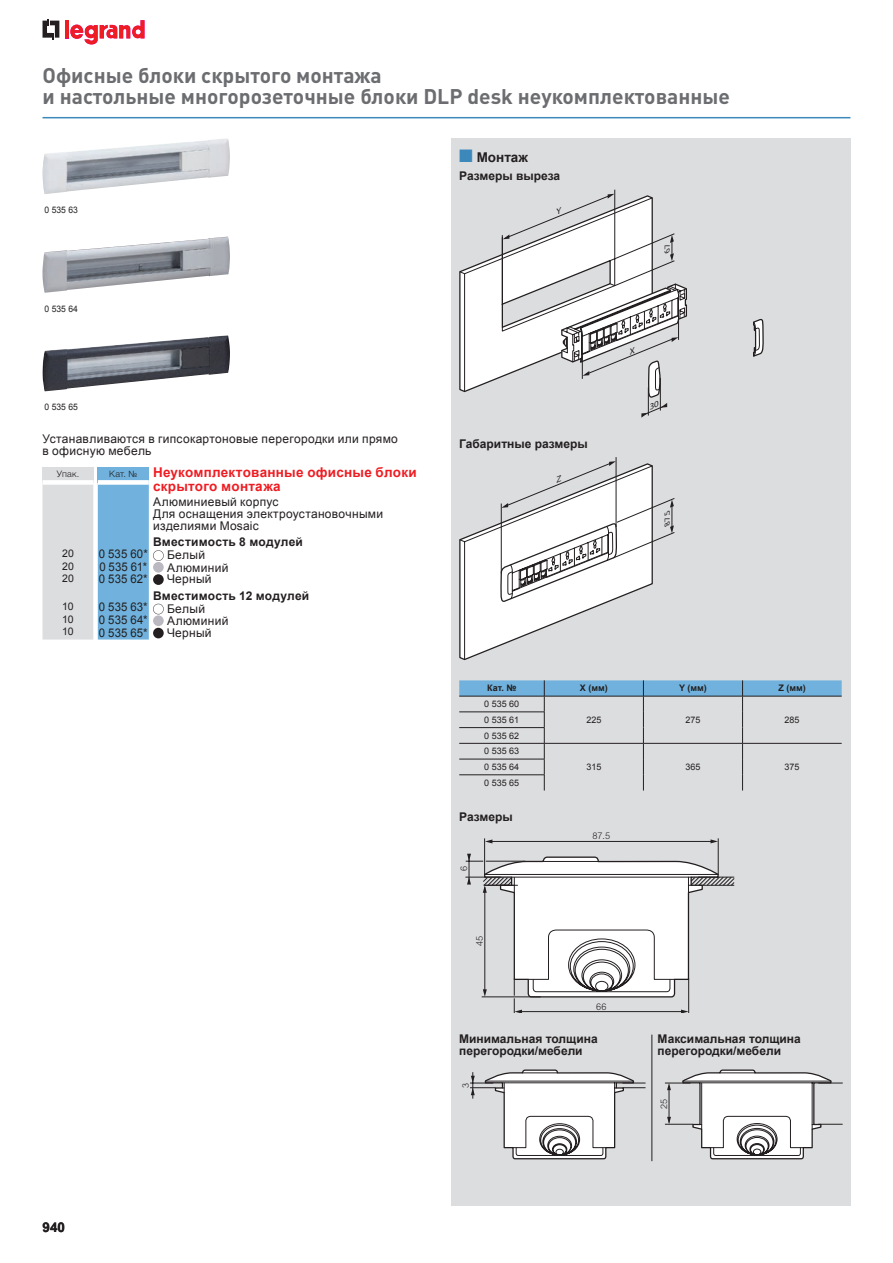
<style>
.page{position:relative;width:893px;height:1263px;background:#fff}
.page>*{position:absolute;margin:0;border:0;box-sizing:border-box;transform-origin:0 0}
.t1{font:700 21px/21px "DIN Pro";color:#6c6d70}
.t2{font:700 13.5px/13.5px "Arial";letter-spacing:.015em;color:#ee1d23}
.t3{font:700 13.5px "Arial";color:#231f20}
.t4{font:12px/12px "Arial";letter-spacing:.025em;color:#231f20}
.t5{font:700 12px/12px "Arial";color:#231f20}
.t6{font:12px "Arial";letter-spacing:.025em;color:#231f20;scale:.95 1}
.t7{font:700 12px "Arial";letter-spacing:.02em;color:#231f20}
.t8{font:10.5px "Arial";color:#231f20}
.t9{font:300 9.15px "Arial";color:#231f20}
.t10{font:9px/15.8px "Arial";color:#231f20}
.t11{font:700 9px "Arial";color:#231f20}
.t12{font:9px "Arial";color:#231f20;scale:.95 1}
.t13{font:300 9px "Helvetica Neue Cyr";color:#231f20}
.t14{font:300 9px "Arial";color:#231f20}
.t15{font:italic 300 7.8px "Arial";color:#231f20;scale:1.15 1}
.s1{font-family:"Helvetica Neue Cyr";font-weight:300;font-size:9px;color:#231f20}
.s2{color:#3c88bb}
</style>
<div class="page">
<svg style="left:43px;top:19px;width:16px;height:20px"></svg>
<hr style="left:65px;top:20px;width:4px;height:18px;background:#ee1d23">
<svg style="left:70px;top:20px;width:75px;height:25px"></svg>
<div style="left:451px;top:138px;width:399px;height:1067px;background:#dcdddf"></div>
<hr style="left:43px;top:117px;width:807px;height:1px;background:#3c88bb">
<svg style="left:43px;top:467px;width:121px;height:172px"></svg>
<div style="left:153px;top:615px;width:11px;height:11px;background:#bab8c0;border-radius:50%"></div>
<div style="left:153px;top:628px;width:11px;height:10px;background:#231f20;border-radius:50%"></div>
<img style="left:43px;top:139px;width:187px;height:55px">
<img style="left:43px;top:237px;width:187px;height:56px">
<img style="left:42px;top:335px;width:188px;height:56px">
<svg style="left:459px;top:680px;width:383px;height:110px"></svg>
<hr style="left:459px;top:696px;width:85px;height:1px;background:#231f20">
<hr style="left:544px;top:696px;width:99px;height:1px;background:#231f20">
<hr style="left:643px;top:696px;width:99px;height:1px;background:#231f20">
<hr style="left:742px;top:696px;width:100px;height:1px;background:#231f20">
<hr style="left:459px;top:712px;width:85px;height:1px;background:#231f20">
<hr style="left:459px;top:727px;width:85px;height:1px;background:#231f20">
<hr style="left:459px;top:743px;width:85px;height:1px;background:#231f20">
<hr style="left:544px;top:743px;width:99px;height:1px;background:#231f20">
<hr style="left:643px;top:743px;width:99px;height:1px;background:#231f20">
<hr style="left:742px;top:743px;width:100px;height:1px;background:#231f20">
<hr style="left:459px;top:759px;width:85px;height:1px;background:#231f20">
<hr style="left:459px;top:774px;width:85px;height:1px;background:#231f20">
<hr style="left:484px;top:838px;width:1px;height:37px;background:#231f20">
<hr style="left:490px;top:841px;width:222px;height:1px;background:#231f20">
<svg style="left:710px;top:839px;width:8px;height:4px"></svg>
<svg style="left:485px;top:839px;width:7px;height:4px"></svg>
<hr style="left:718px;top:838px;width:1px;height:37px;background:#231f20">
<svg style="left:466px;top:854px;width:268px;height:159px"></svg>
<svg style="left:470px;top:1069px;width:176px;height:90px"></svg>
<svg style="left:665px;top:1069px;width:178px;height:90px"></svg>
<hr style="left:652px;top:1035px;width:1px;height:126px;background:#231f20">
<svg style="left:459px;top:190px;width:305px;height:228px"></svg>
<svg style="left:459px;top:457px;width:215px;height:203px"></svg>
<h1 class="t1" style="left:43px;top:64px;width:689px">Офисные блоки скрытого монтажа<br>и настольные многорозеточные блоки DLP desk неукомплектованные</h1>
<p class="t12" style="left:45px;top:204px;width:37px">0 535 63</p>
<p class="t12" style="left:45px;top:303px;width:37px">0 535 64</p>
<p class="t12" style="left:45px;top:401px;width:37px">0 535 65</p>
<p class="t4" style="left:43px;top:432px;width:357px">Устанавливаются в гипсокартоновые перегородки или прямо в офисную мебель</p>
<p class="t13" style="left:57px;top:469px;width:24px">Упак.</p>
<p class="t2" style="left:153px;top:466px;width:265px;text-indent:-44px"><span class="s1">Кат. №</span> Неукомплектованные офисные блоки скрытого монтажа</p>
<p class="t4" style="left:153px;top:496px;width:231px">Алюминиевый корпус<br>Для оснащения электроустановочными изделиями Mosaiс</p>
<p class="t7" style="left:153px;top:534px;width:151px">Вместимость 8 модулей</p>
<p class="t8" style="left:62px;top:546px;width:13px">20</p>
<p class="t6" style="left:99px;top:546px;width:53px">0 535 60*</p>
<p class="t4" style="left:167px;top:549px;width:40px">Белый</p>
<p class="t8" style="left:62px;top:559px;width:13px">20</p>
<p class="t6" style="left:99px;top:559px;width:52px">0 535 61*</p>
<p class="t4" style="left:167px;top:561px;width:63px">Алюминий</p>
<p class="t8" style="left:62px;top:571px;width:13px">20</p>
<p class="t6" style="left:99px;top:571px;width:53px">0 535 62*</p>
<p class="t4" style="left:167px;top:573px;width:46px">Черный</p>
<p class="t7" style="left:153px;top:588px;width:158px">Вместимость 12 модулей</p>
<p class="t8" style="left:62px;top:600px;width:13px">10</p>
<p class="t6" style="left:99px;top:599px;width:53px">0 535 63*</p>
<p class="t4" style="left:167px;top:603px;width:40px">Белый</p>
<p class="t8" style="left:62px;top:612px;width:13px">10</p>
<p class="t6" style="left:99px;top:612px;width:53px">0 535 64*</p>
<p class="t4" style="left:167px;top:615px;width:63px">Алюминий</p>
<p class="t8" style="left:62px;top:625px;width:13px">10</p>
<p class="t6" style="left:99px;top:624px;width:53px">0 535 65*</p>
<p class="t4" style="left:167px;top:627px;width:46px">Черный</p>
<p class="t3" style="left:459px;top:148px;width:70px"><span class="s2">■</span> Монтаж</p>
<p class="t5" style="left:459px;top:170px;width:102px">Размеры выреза</p>
<p class="t5" style="left:459px;top:438px;width:130px">Габаритные размеры</p>
<p class="t15" style="left:662px;top:252px;width:14px;rotate:-90deg">67</p>
<p class="t15" style="left:662px;top:525px;width:20px;rotate:-90deg">87.5</p>
<p class="t11" style="left:487px;top:682px;width:31px">Кат. №</p>
<p class="t11" style="left:580px;top:682px;width:29px">Х (мм)</p>
<p class="t11" style="left:679px;top:682px;width:29px">Y (мм)</p>
<p class="t11" style="left:778px;top:682px;width:29px">Z (мм)</p>
<p class="t10" style="left:484px;top:696px;width:37px">0 535 60<br>0 535 61</p>
<p class="t10" style="left:586px;top:712px;width:17px">225</p>
<p class="t10" style="left:685px;top:712px;width:17px">275</p>
<p class="t10" style="left:785px;top:712px;width:17px">285</p>
<p class="t10" style="left:484px;top:728px;width:37px;text-align:justify">0 535 62<br>0 535 63<br>0 535 64</p>
<p class="t10" style="left:484px;top:775px;width:37px">0 535 65</p>
<p class="t5" style="left:459px;top:811px;width:55px">Размеры</p>
<p class="t9" style="left:459px;top:871px;width:7px;rotate:-90deg">6</p>
<p class="t9" style="left:474px;top:946px;width:12px;rotate:-90deg">45</p>
<p class="t10" style="left:586px;top:759px;width:17px">315</p>
<p class="t10" style="left:685px;top:759px;width:17px">365</p>
<p class="t10" style="left:785px;top:759px;width:17px">375</p>
<p class="t9" style="left:592px;top:831px;width:19px">87.5</p>
<p class="t9" style="left:596px;top:1001px;width:12px">66</p>
<p class="t5" style="left:459px;top:1033px;width:140px">Минимальная толщина перегородки/мебели</p>
<p class="t5" style="left:658px;top:1033px;width:145px">Максимальная толщина перегородки/мебели</p>
<p class="t14" style="left:460px;top:1088px;width:7px;rotate:-90deg">3</p>
<p class="t14" style="left:659px;top:1109px;width:12px;rotate:-90deg">25</p>
<p class="t3" style="left:43px;top:1219px;width:24px">940</p>
</div>
